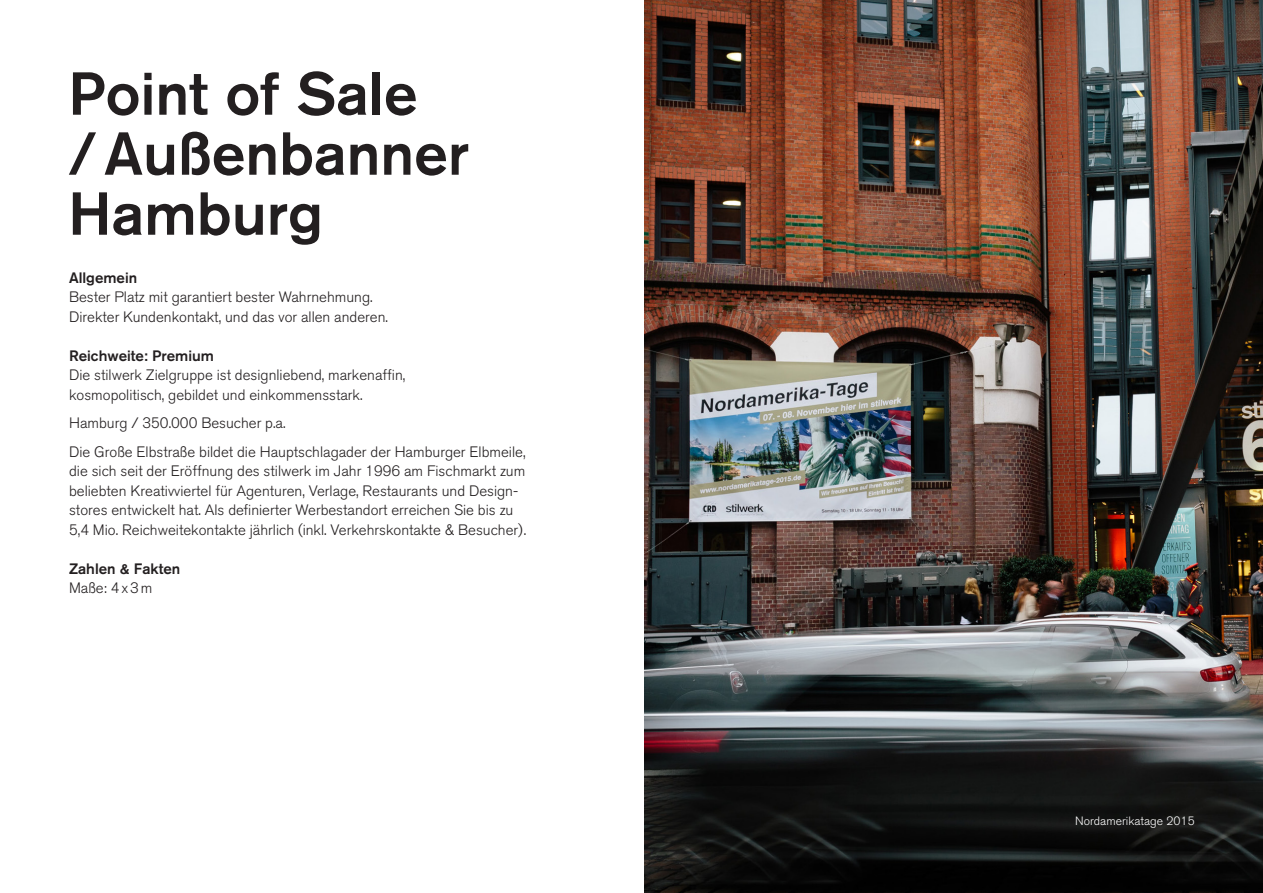
<style>
.page{position:relative;width:1263px;height:893px;background:#fff}
.page>*{position:absolute;margin:0;border:0;box-sizing:border-box;transform-origin:0 0}
.t1{font:500 60px "Akzidenz Grotesk BQ";color:#231f20}
.t2{font:300 15px/19.5px "Akzidenz Grotesk BQ";color:#231f20}
.t3{font:500 15px "Akzidenz Grotesk BQ";color:#231f20}
.t4{font:300 15px "Akzidenz Grotesk BQ";letter-spacing:.06em;color:#231f20}
.Bildtext{font:300 12px "Akzidenz Grotesk BQ";letter-spacing:.005em;color:#fff}
</style>
<div class="page">
<img style="left:644px;top:0;width:619px;height:893px">
<p class="t1" style="left:68px;top:57px;width:351px">Point of Sale</p>
<p class="t1" style="left:68px;top:117px;width:403px">/Außenbanner</p>
<p class="t1" style="left:68px;top:177px;width:256px">Hamburg</p>
<p class="t3" style="left:69px;top:268px;width:70px">Allgemein</p>
<p class="t2" style="left:69px;top:288px;width:320px">Bester Platz mit garantiert bester Wahrnehmung.<br>Direkter Kundenkontakt, und das vor allen anderen.</p>
<p class="t3" style="left:69px;top:346px;width:146px">Reichweite: Premium</p>
<p class="t2" style="left:69px;top:366px;width:338px">Die stilwerk Zielgruppe ist designliebend, markenaffin, kosmopolitisch, gebildet und einkommensstark.</p>
<p class="t2" style="left:69px;top:414px;width:218px">Hamburg / 350.000 Besucher p.a.</p>
<p class="t2" style="left:69px;top:442px;width:458px;text-align:justify">Die Große Elbstraße bildet die Hauptschlagader der Hamburger Elbmeile, die sich seit der Eröffnung des stilwerk im Jahr 1996 am Fischmarkt zum beliebten Kreativviertel für Agenturen, Verlage, Restaurants und Design-</p>
<p class="t2" style="left:69px;top:501px;width:446px">stores entwickelt hat. Als definierter Werbestandort erreichen Sie bis zu</p>
<p class="t2" style="left:69px;top:520px;width:459px">5,4 Mio. Reichweitekontakte jährlich (inkl. Verkehrskontakte &amp; Besucher).</p>
<p class="t3" style="left:69px;top:559px;width:113px">Zahlen &amp; Fakten</p>
<p class="t4" style="left:69px;top:580px;width:85px">Maße: 4x3m</p>
<p class="Bildtext" style="left:1075px;top:814px;width:121px">Nordamerikatage 2015</p>
</div>
